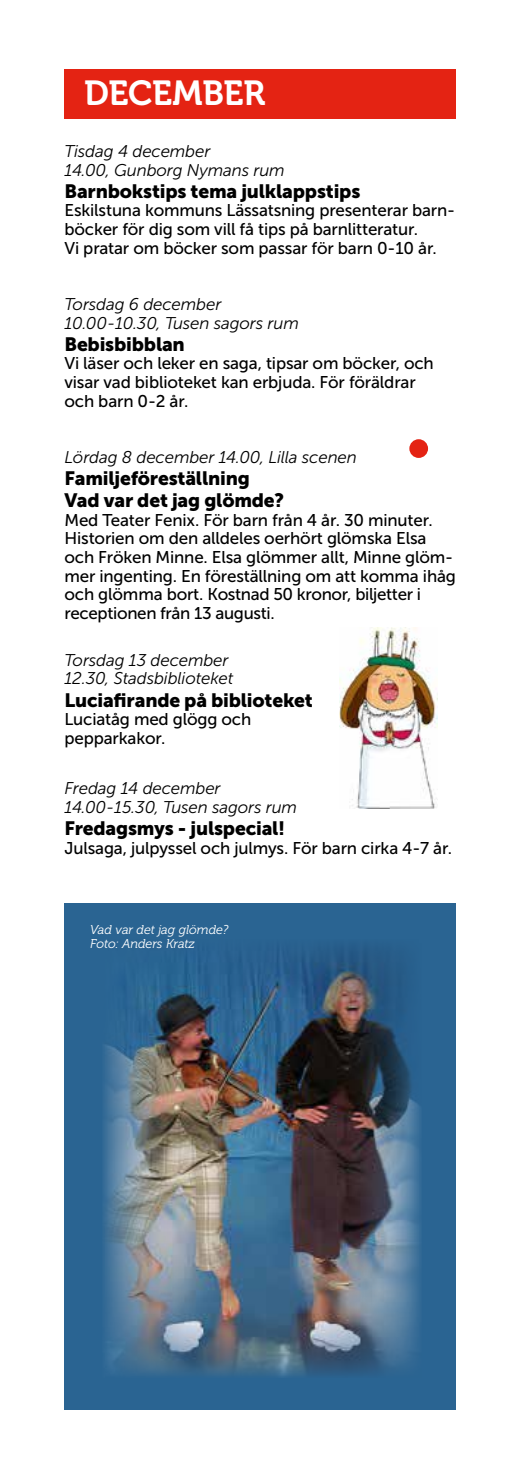
<style>
.page{position:relative;width:521px;height:1474px;background:#fff}
.page>*{position:absolute;margin:0;border:0;box-sizing:border-box;transform-origin:0 0}
.t1{font:34.65px "Museo 700";letter-spacing:-.01em;color:#fff}
.t2{font:19.25px/22.1px "Museo Sans 900";letter-spacing:-.01em;color:#000}
.t3{font:16.97px/18.7px "Museo Sans 500";letter-spacing:-.01em;color:#000}
.t4{font:italic 16.97px/18.7px "Museo Sans 300";letter-spacing:-.01em;color:#000}
.t5{font:italic 12.78px/14.2px "Museo 300";letter-spacing:-.005em;color:#fff}
</style>
<div class="page">
<div style="left:64px;top:903px;width:392px;height:506px;background:#2a6492"></div>
<img style="left:104px;top:947px;width:316px;height:430px">
<div style="left:64px;top:69px;width:392px;height:50px;background:#e42313"></div>
<div style="left:409px;top:439px;width:19px;height:19px;background:#e42313;border-radius:50%"></div>
<img style="left:340px;top:628px;width:97px;height:180px">
<h1 class="t1" style="left:84px;top:74px;width:183px">DECEMBER</h1>
<p class="t4" style="left:64px;top:142px;width:222px">Tisdag 4 december<br>14.00, Gunborg Nymans rum</p>
<p class="t2" style="left:64px;top:180px;width:297px">Barnbokstips tema julklappstips</p>
<p class="t3" style="left:64px;top:201px;width:392px">Eskilstuna kommuns Lässatsning presenterar barn&shy;böcker för dig som vill få tips på barnlitteratur.<br>Vi pratar om böcker som passar för barn 0-10 år.</p>
<p class="t4" style="left:64px;top:295px;width:236px">Torsdag 6 december<br>10.00-10.30, Tusen sagors rum</p>
<p class="t2" style="left:64px;top:333px;width:122px">Bebisbibblan</p>
<p class="t3" style="left:64px;top:354px;width:371px">Vi läser och leker en saga, tipsar om böcker, och visar vad biblioteket kan erbjuda. För föräldrar och barn 0-2 år.</p>
<p class="t4" style="left:64px;top:447px;width:294px">Lördag 8 december 14.00, Lilla scenen</p>
<p class="t2" style="left:64px;top:467px;width:221px">Familjeföreställning<br>Vad var det jag glömde?</p>
<p class="t3" style="left:64px;top:510px;width:393px">Med Teater Fenix. För barn från 4 år. 30 minuter.<br>Historien om den alldeles oerhört glömska Elsa och Fröken Minne. Elsa glömmer allt, Minne glöm&shy;mer ingenting. En föreställning om att komma ihåg och glömma bort. Kostnad 50 kronor, biljetter i receptionen från 13 augusti.</p>
<p class="t4" style="left:64px;top:650px;width:170px">Torsdag 13 december<br>12.30, Stadsbiblioteket</p>
<p class="t2" style="left:64px;top:688px;width:250px">Luciafirande på biblioteket</p>
<p class="t3" style="left:64px;top:710px;width:188px">Luciatåg med glögg och pepparkakor.</p>
<p class="t4" style="left:64px;top:779px;width:234px">Fredag 14 december<br>14.00-15.30, Tusen sagors rum</p>
<p class="t2" style="left:64px;top:817px;width:222px">Fredagsmys - julspecial!</p>
<p class="t3" style="left:64px;top:838px;width:389px">Julsaga, julpyssel och julmys. För barn cirka 4-7 år.</p>
<p class="t5" style="left:90px;top:922px;width:140px">Vad var det jag glömde?<br>Foto: Anders Kratz</p>
</div>
